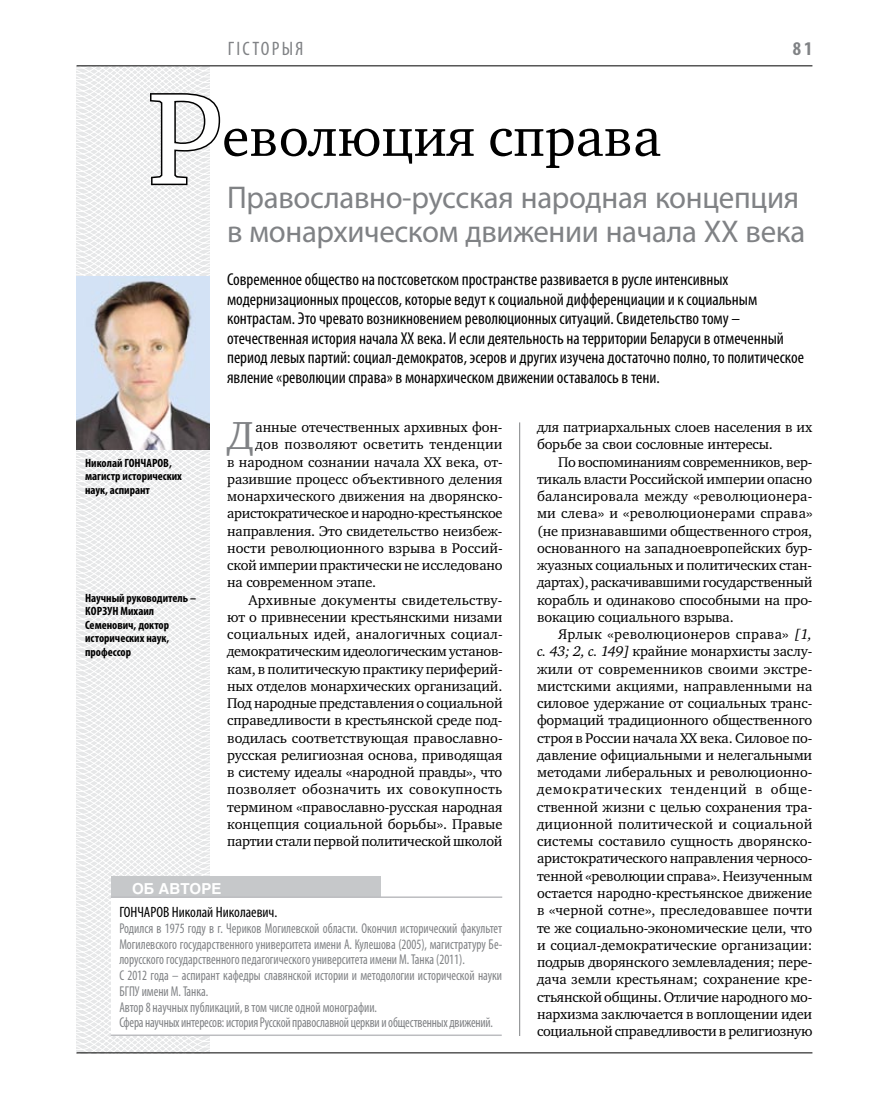
<style>
.page{position:relative;width:872px;height:1106px;background:#fff}
.page>*{position:absolute;margin:0;border:0;box-sizing:border-box;transform-origin:0 0}
.t1{font:132.6px "Charter C";color:#fff}
.t2{font:55.5px "Charter C";color:#000}
.t3{font:40.05px "Charter C";color:#808285}
.t4{font:31.5px/34.5px "Myriad Pro";letter-spacing:-.01em;color:#808285}
.t5{font:condensed 19.5px "Myriad Pro";color:#808285}
.t6{font:700 condensed 19.5px "Myriad Pro";color:#808285}
.t7{font:condensed 17.25px/19.5px "Myriad Pro";color:#000}
.t8{font:condensed 15px "Myriad Pro";color:#000}
.t9{font:700 15px "Helios";color:#fff}
.t10{font:14.4px/17.2px "Charter C";letter-spacing:-.01em;color:#000;text-align:justify}
.t11{font:14.4px "Charter C";letter-spacing:.015em;color:#000}
.t12{font:14.4px "Charter C";letter-spacing:.02em;color:#000}
.t13{font:condensed 14.25px/15.8px "Myriad Pro";color:#808285;scale:.9 1}
.t14{font:700 condensed 12px/13.5px "Myriad Pro";color:#000}
.s1{font-style:italic}
</style>
<div class="page">
<hr style="left:519px;top:422px;width:1px;height:614px;background:#808285">
<svg style="left:76px;top:65px;width:191px;height:989px"></svg>
<svg style="left:148px;top:92px;width:74px;height:95px"></svg>
<img style="left:77px;top:277px;width:133px;height:172px">
<div style="left:111px;top:876px;width:269px;height:23px;background:#c6c8ca"></div>
<div style="left:111px;top:897px;width:391px;height:139px;background:#fff"></div>
<hr style="left:111px;top:1034px;width:391px;height:2px;background:#bcbdc0">
<hr style="left:111px;top:896px;width:391px;height:2px;background:#bcbdc0">
<hr style="left:77px;top:1052px;width:735px;height:1px;background:#000">
<hr style="left:77px;top:65px;width:735px;height:1px;background:#000">
<h3 class="t5" style="left:228px;top:37px;width:25px">Гістор</h3>
<h3 class="t5" style="left:282px;top:37px;width:23px">ыя</h3>
<h3 class="t6" style="left:793px;top:37px;width:21px">81</h3>
<h1 class="t1" style="left:147px;top:65px;width:77px">Р</h1>
<h2 class="t2" style="left:222px;top:106px;width:440px">еволюция справа</h2>
<h3 class="t4" style="left:227px;top:179px;width:580px">Православно-русская народная концепция в монархическом движении начала ХХ века</h3>
<p class="t7" style="left:227px;top:269px;width:578px">Современное общество на постсоветском пространстве развивается в русле интенсивных модернизационных процессов, которые ведут к социальной дифференциации и к социальным контрастам. Это чревато возникновением революционных ситуаций. Свидетельство тому – отечественная история начала ХХ века. И если деятельность на территории Беларуси в отмеченный период левых партий: социал-демократов, эсеров и других изучена достаточно полно, то политическое явление «революции справа» в монархическом движении оставалось в тени.</p>
<p class="t14" style="left:85px;top:456px;width:98px">Николай ГОНЧАРОВ, магистр исторических наук, аспирант</p>
<p class="t14" style="left:85px;top:591px;width:112px">Научный руководитель –<br>Корзун Михаил<br>Семенович, доктор исторических наук, профессор</p>
<h3 class="t3" style="left:227px;top:413px;width:28px">Д</h3>
<p class="t10" style="left:256px;top:418px;width:248px">анные отечественных архивных фон-</p>
<p class="t12" style="left:256px;top:436px;width:248px">дов позволяют осветить тенденции</p>
<p class="t10" style="left:227px;top:453px;width:277px">в народном сознании начала ХХ века, от-</p>
<p class="t10" style="left:227px;top:470px;width:277px">разившие процесс объективного деления</p>
<p class="t10" style="left:227px;top:487px;width:277px">монархического движения на дворянско-</p>
<p class="t10" style="left:227px;top:505px;width:277px">аристократическое и народно-крестьянское</p>
<p class="t10" style="left:227px;top:522px;width:277px">направления. Это свидетельство неизбеж-</p>
<p class="t10" style="left:227px;top:539px;width:277px">ности революционного взрыва в Россий-</p>
<p class="t10" style="left:227px;top:556px;width:277px">ской империи практически не исследовано</p>
<p class="t10" style="left:227px;top:574px;width:151px">на современном этапе.</p>
<p class="t11" style="left:248px;top:591px;width:255px">Архивные документы свидетельству-</p>
<p class="t10" style="left:227px;top:608px;width:277px">ют о привнесении крестьянскими низами</p>
<p class="t11" style="left:227px;top:626px;width:277px">социальных идей, аналогичных социал-</p>
<p class="t10" style="left:227px;top:643px;width:277px">демократическим идеологическим установ-</p>
<p class="t10" style="left:227px;top:660px;width:277px">кам, в политическую практику периферий-</p>
<p class="t10" style="left:227px;top:677px;width:277px">ных отделов монархических организаций.</p>
<p class="t10" style="left:227px;top:694px;width:277px">Под народные представления о социальной</p>
<p class="t10" style="left:227px;top:712px;width:277px">справедливости в крестьянской среде под-</p>
<p class="t10" style="left:227px;top:729px;width:277px">водилась соответствующая православно-</p>
<p class="t10" style="left:227px;top:746px;width:277px">русская религиозная основа, приводящая</p>
<p class="t10" style="left:227px;top:763px;width:277px">в систему идеалы «народной правды», что</p>
<p class="t12" style="left:227px;top:781px;width:277px">позволяет обозначить их совокупность</p>
<p class="t10" style="left:227px;top:798px;width:277px">термином «православно-русская народная</p>
<p class="t10" style="left:227px;top:815px;width:277px">концепция социальной борьбы». Правые</p>
<p class="t10" style="left:227px;top:832px;width:277px">партии стали первой политической школой</p>
<p class="t9" style="left:132px;top:879px;width:91px">об авторе</p>
<p class="t8" style="left:119px;top:903px;width:160px">ГОНЧАРОВ Николай Николаевич.</p>
<p class="t13" style="left:119px;top:920px;width:427px">Родился в 1975 году в г. Чериков Могилевской области. Окончил исторический факультет Могилевского государственного университета имени А. Кулешова (2005), магистратуру Бе&shy;лорусского государственного педагогического университета имени М. Танка (2011).<br>С 2012 года – аспирант кафедры славянской истории и методологии исторической науки БГПУ имени М. Танка.<br>Автор 8 научных публикаций, в том числе одной монографии.<br>Сфера научных интересов: история Русской православной церкви и общественных движений.</p>
<p class="t10" style="left:537px;top:418px;width:277px">для патриархальных слоев населения в их борьбе за свои сословные интересы.</p>
<p class="t10" style="left:537px;top:453px;width:277px;text-indent:21px">По воспоминаниям современников, вер&shy;тикаль власти Российской империи опасно балансировала между «революционера&shy;ми слева» и «революционерами справа» (не признававшими общественного строя, основанного на западноевропейских бур&shy;жуазных социальных и политических стан&shy;дартах), раскачивавшими государственный корабль и одинаково способными на про&shy;вокацию социального взрыва.</p>
<p class="t10" style="left:537px;top:626px;width:277px;text-indent:21px">Ярлык «революционеров справа» <span class="s1">[1, с. 43; 2, с. 149]</span> крайние монархисты заслу&shy;жили от современников своими экстре&shy;мистскими акциями, направленными на силовое удержание от социальных транс&shy;формаций традиционного общественного строя в России начала ХХ века. Силовое по&shy;давление официальными и нелегальными методами либеральных и революционно&shy;демократических тенденций в обще&shy;ственной жизни с целью сохранения тра&shy;диционной политической и социальной системы составило сущность дворянско&shy;аристократического направления черносо&shy;тенной «революции справа». Неизученным остается народно-крестьянское движение в «черной сотне», преследовавшее почти те же социально-экономические цели, что и социал-демократические организации: подрыв дворянского землевладения; пере&shy;дача земли крестьянам; сохранение кре&shy;стьянской общины. Отличие народного мо&shy;нархизма заключается в воплощении идеи социальной справедливости в религиозную</p>
</div>
